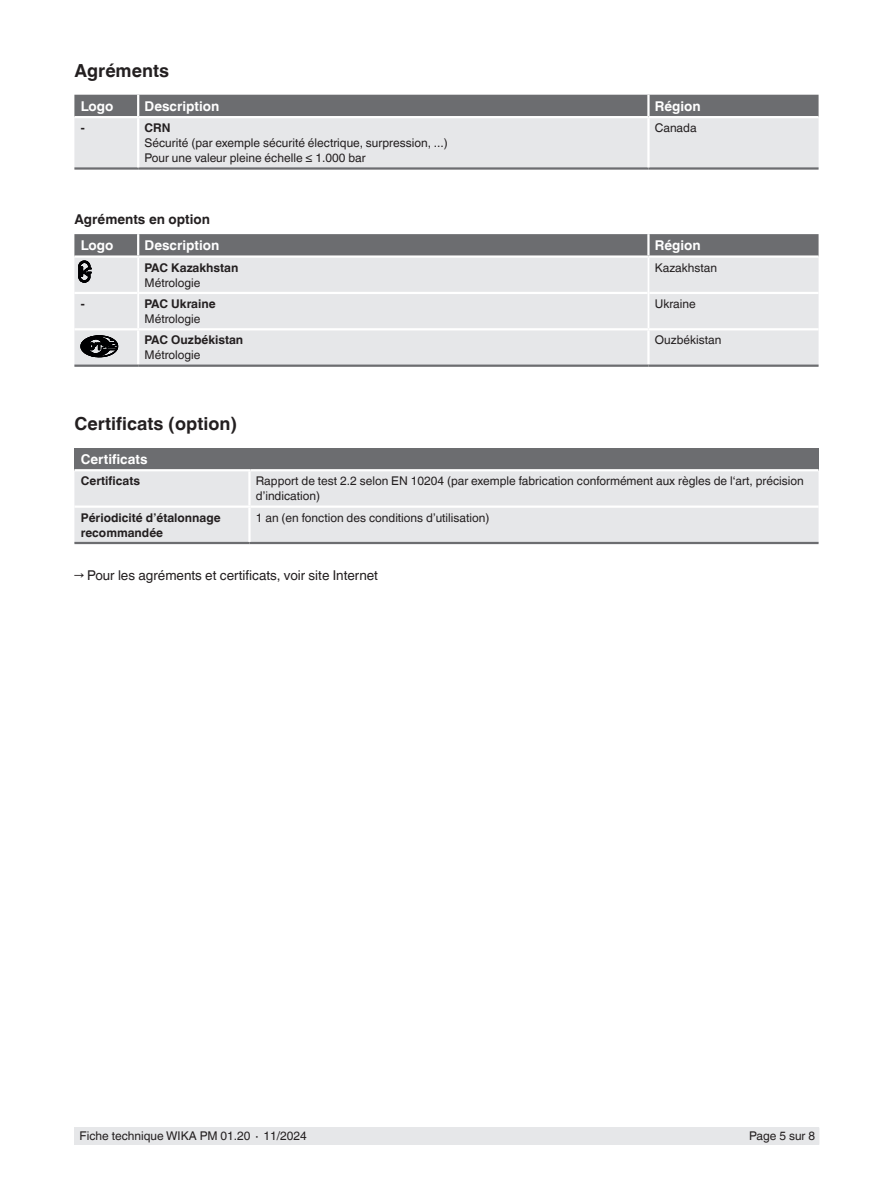
<style>
.page{position:relative;width:893px;height:1188px;background:#fff}
.page>*{position:absolute;margin:0;border:0;box-sizing:border-box;transform-origin:0 0}
.t1{font:700 18px "Helvetica World";color:#231f20}
.t2{font:700 13.5px "Helvetica World";color:#fff}
.t3{font:13.5px "Helvetica World";color:#231f20}
.t4{font:700 13.5px "Helvetica World";color:#231f20}
.t5{font:12px/15px "Helvetica World";color:#231f20}
.t6{font:700 12px/15px "Helvetica World";color:#231f20}
</style>
<div class="page">
<div style="left:74px;top:1127px;width:745px;height:18px;background:#e6e7e9"></div>
<svg style="left:74px;top:95px;width:745px;height:72px;background:#c1c2c4"></svg>
<hr style="left:648px;top:116px;width:171px;height:2px;background:#fff">
<hr style="left:74px;top:116px;width:64px;height:2px;background:#fff">
<hr style="left:74px;top:167px;width:64px;height:3px;background:#6c6d70">
<hr style="left:138px;top:167px;width:510px;height:3px;background:#6c6d70">
<hr style="left:648px;top:167px;width:171px;height:3px;background:#6c6d70">
<hr style="left:137px;top:95px;width:2px;height:21px;background:#fff">
<hr style="left:647px;top:95px;width:3px;height:21px;background:#fff">
<hr style="left:138px;top:116px;width:510px;height:2px;background:#fff">
<hr style="left:647px;top:118px;width:3px;height:49px;background:#fff">
<hr style="left:137px;top:118px;width:2px;height:49px;background:#fff">
<div style="left:74px;top:282px;width:745px;height:83px;background:#e6e7e9"></div>
<hr style="left:648px;top:328px;width:171px;height:2px;background:#fff">
<hr style="left:74px;top:328px;width:64px;height:2px;background:#fff">
<hr style="left:74px;top:292px;width:63px;height:2px;background:#fff">
<hr style="left:139px;top:292px;width:509px;height:2px;background:#fff">
<hr style="left:649px;top:292px;width:170px;height:2px;background:#fff">
<hr style="left:138px;top:328px;width:510px;height:2px;background:#fff">
<hr style="left:137px;top:330px;width:2px;height:35px;background:#fff">
<hr style="left:647px;top:330px;width:3px;height:35px;background:#fff">
<hr style="left:74px;top:365px;width:64px;height:2px;background:#6c6d70">
<hr style="left:138px;top:365px;width:510px;height:2px;background:#6c6d70">
<hr style="left:648px;top:365px;width:171px;height:2px;background:#6c6d70">
<hr style="left:137px;top:258px;width:2px;height:35px;background:#fff">
<hr style="left:648px;top:258px;width:1px;height:35px;background:#fff">
<hr style="left:137px;top:293px;width:2px;height:35px;background:#fff">
<hr style="left:648px;top:293px;width:1px;height:35px;background:#fff">
<svg style="left:81px;top:336px;width:37px;height:21px"></svg>
<div style="left:74px;top:448px;width:745px;height:22px;background:#6c6d70"></div>
<div style="left:74px;top:471px;width:745px;height:71px;background:#e6e7e9"></div>
<hr style="left:74px;top:469px;width:177px;height:2px;background:#fff">
<hr style="left:251px;top:469px;width:568px;height:2px;background:#fff">
<hr style="left:248px;top:471px;width:3px;height:35px;background:#fff">
<hr style="left:74px;top:542px;width:175px;height:2px;background:#6c6d70">
<hr style="left:249px;top:542px;width:570px;height:2px;background:#6c6d70">
<hr style="left:74px;top:506px;width:177px;height:2px;background:#fff">
<hr style="left:251px;top:506px;width:568px;height:2px;background:#fff">
<hr style="left:248px;top:508px;width:3px;height:34px;background:#fff">
<svg style="left:74px;top:234px;width:745px;height:48px;background:#b0b1b3"></svg>
<h1 class="t1" style="left:74px;top:60px;width:96px">Agréments</h1>
<p class="t2" style="left:81px;top:98px;width:34px">Logo</p>
<p class="t2" style="left:145px;top:98px;width:76px">Description</p>
<p class="t2" style="left:655px;top:98px;width:47px">Région</p>
<p class="t6" style="left:81px;top:120px;width:5px">-</p>
<p class="t6" style="left:145px;top:120px;width:27px">CRN</p>
<p class="t5" style="left:145px;top:135px;width:305px">Sécurité (par exemple sécurité électrique, surpression, ...)<br>Pour une valeur pleine échelle ≤ 1.000 bar</p>
<p class="t5" style="left:655px;top:120px;width:43px">Canada</p>
<p class="t4" style="left:74px;top:211px;width:137px">Agréments en option</p>
<p class="t2" style="left:81px;top:238px;width:34px">Logo</p>
<p class="t2" style="left:145px;top:238px;width:76px">Description</p>
<p class="t2" style="left:655px;top:238px;width:47px">Région</p>
<p class="t6" style="left:145px;top:260px;width:95px">PAC Kazakhstan</p>
<p class="t5" style="left:145px;top:275px;width:58px">Métrologie</p>
<p class="t5" style="left:655px;top:260px;width:64px">Kazakhstan</p>
<p class="t6" style="left:81px;top:296px;width:5px">-</p>
<p class="t6" style="left:145px;top:296px;width:73px">PAC Ukraine</p>
<p class="t5" style="left:145px;top:311px;width:58px">Métrologie</p>
<p class="t6" style="left:145px;top:333px;width:100px">PAC Ouzbékistan</p>
<p class="t5" style="left:145px;top:348px;width:58px">Métrologie</p>
<p class="t5" style="left:655px;top:296px;width:42px">Ukraine</p>
<p class="t5" style="left:655px;top:333px;width:68px">Ouzbékistan</p>
<h1 class="t1" style="left:74px;top:413px;width:164px">Certificats (option)</h1>
<p class="t2" style="left:81px;top:451px;width:68px">Certificats</p>
<p class="t6" style="left:81px;top:474px;width:61px">Certificats</p>
<p class="t5" style="left:256px;top:474px;width:549px">Rapport de test 2.2 selon EN 10204 (par exemple fabrication conformément aux règles de l‘art, précision d’indication)</p>
<p class="t6" style="left:81px;top:510px;width:141px">Périodicité d’étalonnage recommandée</p>
<p class="t5" style="left:256px;top:510px;width:235px">1 an (en fonction des conditions d’utilisation)</p>
<p class="t3" style="left:74px;top:568px;width:305px">→ Pour les agréments et certificats, voir site Internet</p>
<p class="t5" style="left:80px;top:1129px;width:229px">Fiche technique WIKA PM 01.20 ∙ 11/2024</p>
<p class="t5" style="left:749px;top:1129px;width:67px">Page 5 sur 8</p>
</div>
